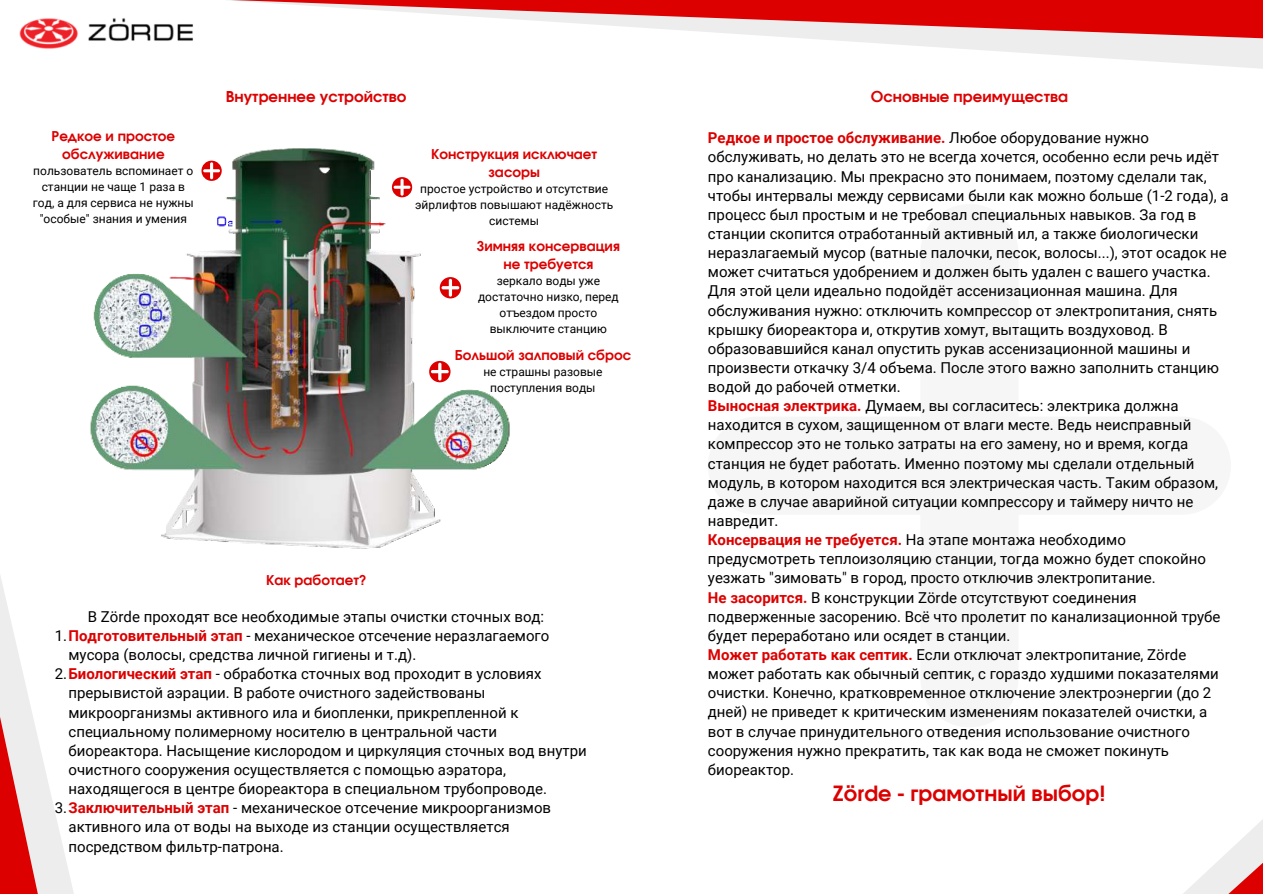
<style>
.page{position:relative;width:1263px;height:894px;background:#fff}
.page>*{position:absolute;margin:0;border:0;box-sizing:border-box;transform-origin:0 0}
.t1{font:700 21px "Evolventa";color:#dc0000}
.t2{font:15px/19px "Roboto";color:#000}
.t3{font:700 15px "Evolventa";color:#dc0000}
.t4{font:700 13.5px/18px "Evolventa";color:#dc0000;text-align:center}
.t5{font:12px/16px "Roboto";color:#000;text-align:center}
.s1{font-weight:700;color:#dc0000}
</style>
<div class="page">
<svg style="left:54px;top:810px;width:20px;height:83px;fill:#f2f2f2"></svg>
<svg style="left:0;top:576px;width:54px;height:317px"></svg>
<svg style="left:806px;top:38px;width:457px;height:31px;fill:#f2f2f2"></svg>
<svg style="left:231px;top:0;width:1032px;height:38px"></svg>
<img style="left:19px;top:18px;width:174px;height:31px">
<svg style="left:1184px;top:819px;width:79px;height:74px"></svg>
<img style="left:90px;top:148px;width:420px;height:401px">
<p class="t3" style="left:226px;top:87px;width:182px">Внутреннее устройство</p>
<p class="t3" style="left:871px;top:87px;width:199px">Основные преимущества</p>
<p class="t4" style="left:52px;top:127px;width:125px">Редкое и простое обслуживание</p>
<p class="t5" style="left:33px;top:162px;width:162px">пользователь вспоминает о станции не чаще 1 раза в год, а для сервиса не нужны "особые" знания и умения</p>
<p class="t4" style="left:431px;top:145px;width:167px">Конструкция исключает засоры</p>
<p class="t5" style="left:415px;top:180px;width:200px">простое устройство и отсутствие эйрлифтов повышают надёжность системы</p>
<p class="t4" style="left:477px;top:237px;width:144px">Зимняя консервация не требуется</p>
<p class="t5" style="left:478px;top:272px;width:142px">зеркало воды уже достаточно низко, перед отъездом просто выключите станцию</p>
<p class="t4" style="left:455px;top:346px;width:178px">Большой залповый сброс</p>
<p class="t5" style="left:483px;top:363px;width:121px">не страшны разовые поступления воды</p>
<p class="t4" style="left:266px;top:570px;width:102px">Как работает?</p>
<p class="t2" style="left:88px;top:606px;width:458px">В Zörde проходят все необходимые этапы очистки сточных вод:</p>
<p class="t2" style="left:55px;top:625px;width:496px">1.<span class="s1">Подготовительный этап</span> - механическое отсечение неразлагаемого</p>
<p class="t2" style="left:69px;top:644px;width:349px">мусора (волосы, средства личной гигиены и т.д).</p>
<p class="t2" style="left:55px;top:663px;width:488px">2.<span class="s1">Биологический этап</span> - обработка сточных вод проходит в условиях</p>
<p class="t2" style="left:69px;top:682px;width:418px">прерывистой аэрации. В работе очистного задействованы</p>
<p class="t2" style="left:69px;top:702px;width:452px">микроорганизмы активного ила и биопленки, прикрепленной к</p>
<p class="t2" style="left:69px;top:721px;width:430px">специальному полимерному носителю в центральной части</p>
<p class="t2" style="left:69px;top:740px;width:520px">биореактора. Насыщение кислородом и циркуляция сточных вод внутри</p>
<p class="t2" style="left:69px;top:759px;width:439px">очистного сооружения осуществляется с помощью аэратора,</p>
<p class="t2" style="left:69px;top:778px;width:480px">находящегося в центре биореактора в специальном трубопроводе.</p>
<p class="t2" style="left:55px;top:797px;width:498px">3.<span class="s1">Заключительный этап</span> - механическое отсечение микроорганизмов</p>
<p class="t2" style="left:69px;top:816px;width:443px">активного ила от воды на выходе из станции осуществляется</p>
<p class="t2" style="left:69px;top:835px;width:217px">посредством фильтр-патрона.</p>
<p class="t2" style="left:708px;top:128px;width:522px"><span class="s1">Редкое и простое обслуживание.</span> Любое оборудование нужно обслуживать, но делать это не всегда хочется, особенно если речь идёт про канализацию. Мы прекрасно это понимаем, поэтому сделали так, чтобы интервалы между сервисами были как можно больше (1-2 года), а процесс был простым и не требовал специальных навыков. За год в станции скопится отработанный активный ил, а также биологически неразлагаемый мусор (ватные палочки, песок, волосы...), этот осадок не может считаться удобрением и должен быть удален с вашего участка.<br>Для этой цели идеально подойдёт ассенизационная машина. Для обслуживания нужно: отключить компрессор от электропитания, снять крышку биореактора и, открутив хомут, вытащить воздуховод. В образовавшийся канал опустить рукав ассенизационной машины и произвести откачку 3/4 объема. После этого важно заполнить станцию водой до рабочей отметки.<br><span class="s1">Выносная электрика.</span> Думаем, вы согласитесь: электрика должна находится в сухом, защищенном от влаги месте. Ведь неисправный компрессор это не только затраты на его замену, но и время, когда станция не будет работать. Именно поэтому мы сделали отдельный модуль, в котором находится вся электрическая часть. Таким образом, даже в случае аварийной ситуации компрессору и таймеру ничто не навредит.<br><span class="s1">Консервация не требуется.</span> На этапе монтажа необходимо предусмотреть теплоизоляцию станции, тогда можно будет спокойно уезжать "зимовать" в город, просто отключив электропитание.<br><span class="s1">Не засорится.</span> В конструкции Zörde отсутствуют соединения подверженные засорению. Всё что пролетит по канализационной трубе будет переработано или осядет в станции.<br><span class="s1">Может работать как септик.</span> Если отключат электропитание, Zörde может работать как обычный септик, с гораздо худшими показателями очистки. Конечно, кратковременное отключение электроэнергии (до 2 дней) не приведет к критическим изменениям показателей очистки, а вот в случае принудительного отведения использование очистного сооружения нужно прекратить, так как вода не сможет покинуть биореактор.</p>
<h1 class="t1" style="left:833px;top:779px;width:275px">Zörde - грамотный выбор!</h1>
</div>
